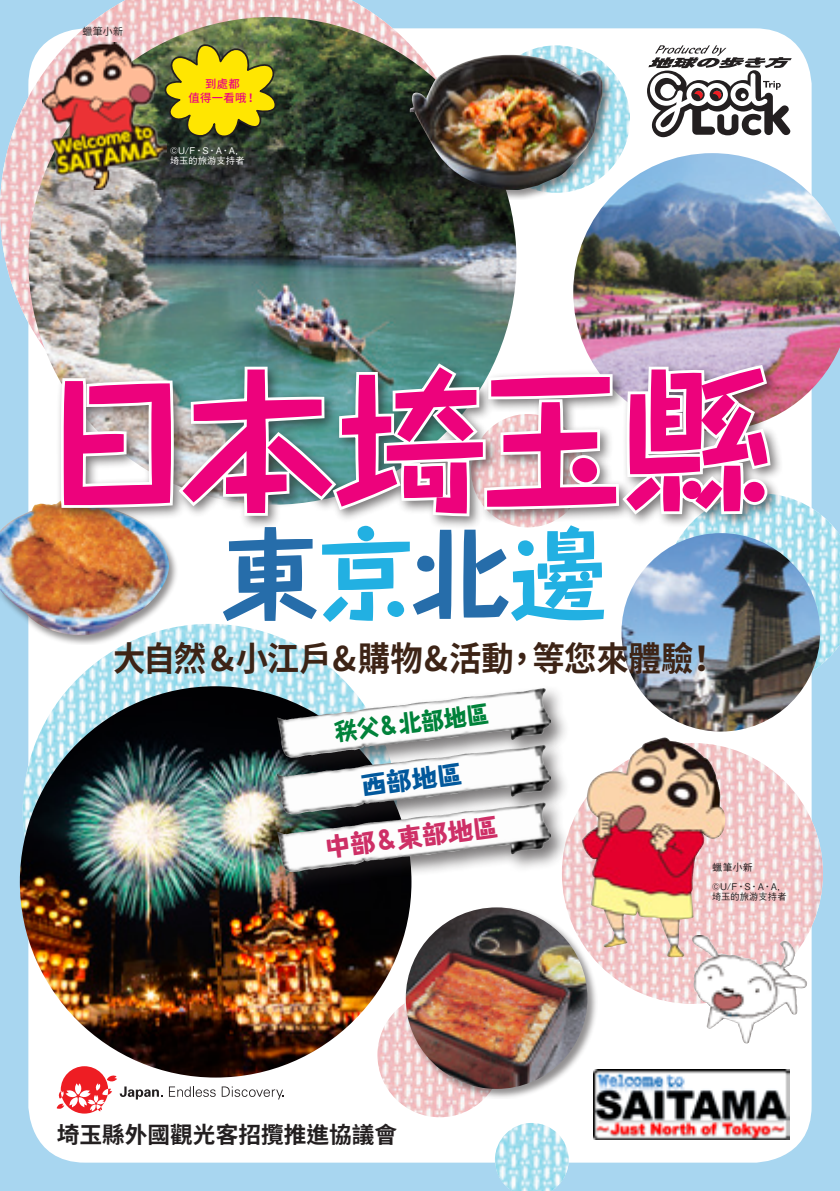
<style>
.page{position:relative;width:840px;height:1191px;background:#fff}
.page>*{position:absolute;margin:0;border:0;box-sizing:border-box;transform-origin:0 0}
.t1{font:700 156px "Taka Hand Std";letter-spacing:-.07em;color:#ed027c}
.t2{font:700 99.2px "Taka Hand Std";color:#266daa}
.t3{font:700 34px "Noto Sans CJ Ktc";letter-spacing:-.005em;color:#3d2416;scale:.95 1}
.t4{font:800 25.6px "Taka Hand Std";color:#ce2f66}
.t5{font:800 25.6px "Taka Hand Std";color:#01589c}
.t6{font:800 24px "Taka Hand Std";color:#00823a;scale:.95 1}
.t7{font:700 22.6px "Noto Sans CJ Ktc";color:#231f20}
.t8{font:500 11.4px/14.2px "Noto Sans CJ Ktc";letter-spacing:.025em;color:#ed027c;text-align:center}
.t9{font:500 10px "Gothic BBB Pro";color:#231f20}
.t10{font:10px "Noto Sans CJ Ktc";color:#231f20}
.t11{font:500 9.2px/10px "Gothic BBB Pro";letter-spacing:.015em;color:#fff}
.t12{font:500 9.2px/10px "Gothic BBB Pro";letter-spacing:.015em;color:#231f20}
.s1{color:#22b0e2}
</style>
<div class="page">
<div style="left:0;top:0;width:839px;height:1191px;background:#a8d6f0"></div>
<div style="left:28px;top:28px;width:783px;height:1134px;background:#fff;border-radius:57px"></div>
<img style="left:23px;top:645px;width:374px;height:353px">
<img style="left:524px;top:45px;width:105px;height:108px">
<img style="left:494px;top:1123px;width:74px;height:68px">
<img style="left:0;top:0;width:476px;height:448px">
<img style="left:377px;top:992px;width:125px;height:125px;border-radius:62px">
<img style="left:561px;top:743px;width:261px;height:260px;border-radius:130px">
<img style="left:28px;top:17px;width:488px;height:488px;border-radius:244px">
<img style="left:573px;top:153px;width:266px;height:187px">
<img style="left:621px;top:533px;width:198px;height:198px;border-radius:99px">
<img style="left:20px;top:686px;width:391px;height:391px;border-radius:196px">
<div style="left:403px;top:905px;width:194px;height:194px;background:#231f20;opacity:.5"></div>
<img style="left:405px;top:907px;width:182px;height:182px;border-radius:91px">
<img style="left:586px;top:737px;width:77px;height:78px">
<img style="left:692px;top:935px;width:21px;height:71px">
<div style="left:0;top:499px;width:179px;height:146px;background:#231f20;opacity:.5"></div>
<img style="left:0;top:500px;width:58px;height:135px">
<div style="left:408px;top:53px;width:204px;height:147px;background:#231f20;opacity:.5"></div>
<img style="left:409px;top:55px;width:193px;height:139px">
<img style="left:593px;top:1069px;width:196px;height:70px">
<svg style="left:169px;top:1086px;width:46px;height:11px"></svg>
<svg style="left:221px;top:1086px;width:63px;height:13px"></svg>
<svg style="left:57px;top:1066px;width:105px;height:47px"></svg>
<svg style="left:647px;top:45px;width:144px;height:92px"></svg>
<div style="left:273px;top:684px;width:297px;height:94px;background:#231f20;opacity:.6"></div>
<img style="left:405px;top:688px;width:137px;height:17px">
<div style="left:273px;top:741px;width:297px;height:93px;background:#231f20;opacity:.6"></div>
<img style="left:405px;top:745px;width:137px;height:16px">
<div style="left:273px;top:798px;width:297px;height:94px;background:#231f20;opacity:.6"></div>
<img style="left:405px;top:802px;width:137px;height:17px">
<svg style="left:166px;top:44px;width:113px;height:96px"></svg>
<img style="left:42px;top:43px;width:124px;height:147px">
<img style="left:58px;top:340px;width:781px;height:346px">
<p class="t10" style="left:82px;top:26px;width:42px">蠟筆小新</p>
<p class="t8" style="left:188px;top:77px;width:70px">到處都<br>值得一看哦！</p>
<p class="t11" style="left:170px;top:144px;width:76px">©U/F・S・A・A,埼玉的旅游支持者</p>
<h1 class="t1" style="left:41px;top:332px;width:733px">日本埼玉縣</h1>
<h2 class="t2" style="left:220px;top:505px;width:389px">東<span class="s1">京</span>北<span class="s1">邊</span></h2>
<p class="t3" style="left:113px;top:639px;width:637px">大自然 &amp;小江戶&amp;購物&amp;活動，等您來體驗！</p>
<p class="t6" style="left:332px;top:715px;width:165px;rotate:-7deg">秩父＆北部地區</p>
<p class="t5" style="left:359px;top:768px;width:103px;rotate:-7deg">西部地區</p>
<p class="t4" style="left:323px;top:830px;width:176px;rotate:-7deg">中部＆東部地區</p>
<p class="t7" style="left:57px;top:1121px;width:342px">埼玉縣外國觀光客招攬推進協議會</p>
<p class="t9" style="left:711px;top:858px;width:42px">蠟筆小新</p>
<p class="t12" style="left:711px;top:880px;width:76px">©U/F・S・A・A,埼玉的旅游支持者</p>
</div>
